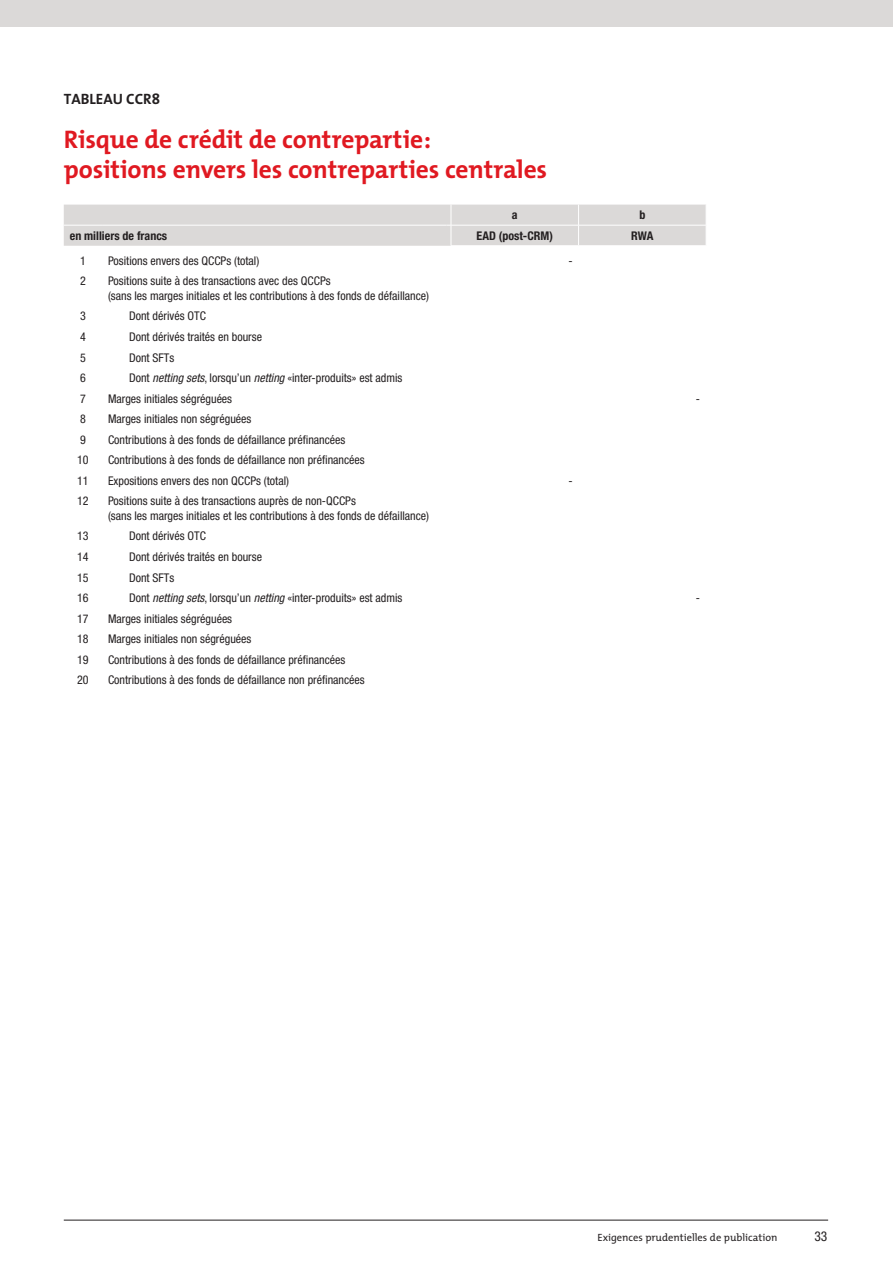
<style>
.page{position:relative;width:893px;height:1263px;background:#fff}
.page>*{position:absolute;margin:0;border:0;box-sizing:border-box;transform-origin:0 0}
.t1{font:700 25.5px/30.6px "The Mix";letter-spacing:-.005em;color:#e01921}
.t2{font:700 15px "The Mix";color:#231f20}
.t3{font:condensed 13.5px "Helvetica Neue";color:#231f20}
.t4{font:condensed 12px/14.4px "Helvetica Neue LT Std";color:#231f20}
.t5{font:700 condensed 12px "Helvetica Neue LT Std";color:#231f20}
.t6{font:10.5px "The Mix";color:#231f20}
.s1{font-style:italic}
</style>
<div class="page">
<hr style="left:64px;top:1220px;width:764px;height:1px;background:#231f20">
<div style="left:0;top:0;width:893px;height:27px;background:#dbd9d8"></div>
<svg style="left:64px;top:205px;width:642px;height:41px;background:#dcdad9"></svg>
<p class="t2" style="left:64px;top:87px;width:98px">TABLEAU CCR8</p>
<h1 class="t1" style="left:64px;top:123px;width:485px">Risque de crédit de contrepartie:<br>positions envers les contreparties centrales</h1>
<p class="t5" style="left:512px;top:208px;width:7px">a</p>
<p class="t5" style="left:639px;top:208px;width:7px">b</p>
<p class="t5" style="left:70px;top:228px;width:99px">en milliers de francs</p>
<p class="t5" style="left:477px;top:228px;width:78px">EAD (post-CRM)</p>
<p class="t5" style="left:631px;top:228px;width:24px">RWA</p>
<p class="t4" style="left:80px;top:253px;width:7px">1</p>
<p class="t4" style="left:108px;top:253px;width:153px">Positions envers des QCCPs (total)</p>
<p class="t4" style="left:568px;top:253px;width:6px">-</p>
<p class="t4" style="left:80px;top:274px;width:7px">2</p>
<p class="t4" style="left:108px;top:274px;width:323px">Positions suite à des transactions avec des QCCPs<br>(sans les marges initiales et les contributions à des fonds de défaillance)</p>
<p class="t4" style="left:80px;top:309px;width:7px">3</p>
<p class="t4" style="left:129px;top:309px;width:78px">Dont dérivés OTC</p>
<p class="t4" style="left:80px;top:329px;width:7px">4</p>
<p class="t4" style="left:129px;top:329px;width:134px">Dont dérivés traités en bourse</p>
<p class="t4" style="left:80px;top:350px;width:7px">5</p>
<p class="t4" style="left:129px;top:350px;width:47px">Dont SFTs</p>
<p class="t4" style="left:80px;top:371px;width:7px">6</p>
<p class="t4" style="left:129px;top:371px;width:275px">Dont <span class="s1">netting sets</span>, lorsqu’un <span class="s1">netting</span> «inter-produits» est admis</p>
<p class="t4" style="left:80px;top:391px;width:7px">7</p>
<p class="t4" style="left:108px;top:391px;width:126px">Marges initiales ségréguées</p>
<p class="t4" style="left:696px;top:391px;width:6px">-</p>
<p class="t4" style="left:80px;top:412px;width:7px">8</p>
<p class="t4" style="left:108px;top:412px;width:145px">Marges initiales non ségréguées</p>
<p class="t4" style="left:80px;top:432px;width:7px">9</p>
<p class="t4" style="left:108px;top:432px;width:239px">Contributions à des fonds de défaillance préfinancées</p>
<p class="t4" style="left:77px;top:453px;width:13px">10</p>
<p class="t4" style="left:108px;top:453px;width:258px">Contributions à des fonds de défaillance non préfinancées</p>
<p class="t4" style="left:77px;top:473px;width:13px">11</p>
<p class="t4" style="left:108px;top:473px;width:182px">Expositions envers des non QCCPs (total)</p>
<p class="t4" style="left:568px;top:473px;width:6px">-</p>
<p class="t4" style="left:77px;top:494px;width:13px">12</p>
<p class="t4" style="left:108px;top:494px;width:323px">Positions suite à des transactions auprès de non-QCCPs<br>(sans les marges initiales et les contributions à des fonds de défaillance)</p>
<p class="t4" style="left:77px;top:529px;width:13px">13</p>
<p class="t4" style="left:129px;top:529px;width:78px">Dont dérivés OTC</p>
<p class="t4" style="left:77px;top:549px;width:13px">14</p>
<p class="t4" style="left:129px;top:549px;width:134px">Dont dérivés traités en bourse</p>
<p class="t4" style="left:77px;top:570px;width:13px">15</p>
<p class="t4" style="left:129px;top:570px;width:47px">Dont SFTs</p>
<p class="t4" style="left:77px;top:591px;width:13px">16</p>
<p class="t4" style="left:129px;top:591px;width:275px">Dont <span class="s1">netting sets</span>, lorsqu’un <span class="s1">netting</span> «inter-produits» est admis</p>
<p class="t4" style="left:696px;top:591px;width:6px">-</p>
<p class="t4" style="left:77px;top:611px;width:13px">17</p>
<p class="t4" style="left:108px;top:611px;width:126px">Marges initiales ségréguées</p>
<p class="t4" style="left:77px;top:632px;width:13px">18</p>
<p class="t4" style="left:108px;top:632px;width:145px">Marges initiales non ségréguées</p>
<p class="t4" style="left:77px;top:652px;width:13px">19</p>
<p class="t4" style="left:108px;top:652px;width:239px">Contributions à des fonds de défaillance préfinancées</p>
<p class="t4" style="left:77px;top:673px;width:13px">20</p>
<p class="t4" style="left:108px;top:673px;width:258px">Contributions à des fonds de défaillance non préfinancées</p>
<p class="t6" style="left:597px;top:1228px;width:181px">Exigences prudentielles de publication</p>
<p class="t3" style="left:814px;top:1228px;width:14px">33</p>
</div>
